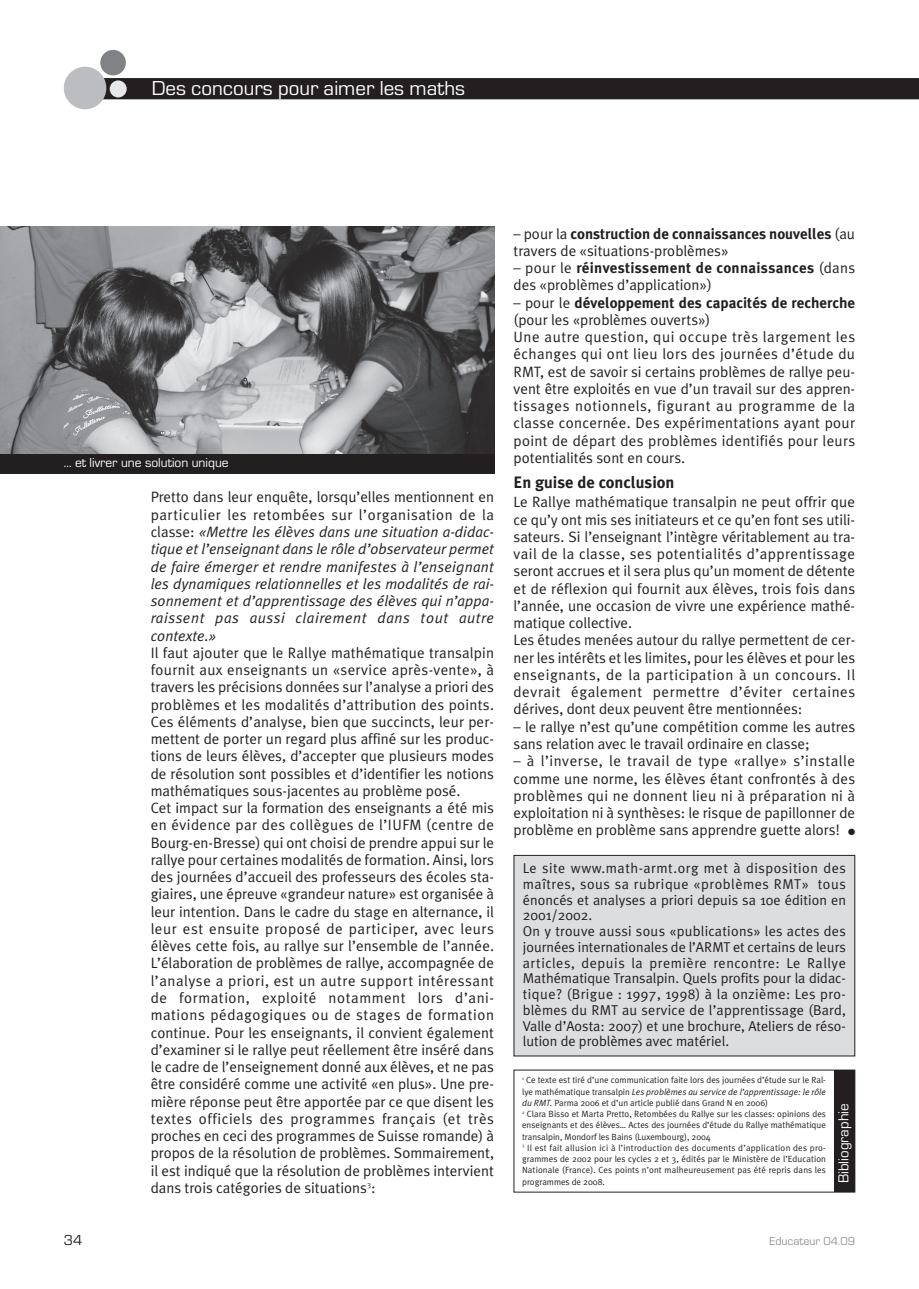
<style>
.page{position:relative;width:919px;height:1289px;background:#fff}
.page>*{position:absolute;margin:0;border:0;box-sizing:border-box;transform-origin:0 0}
.t1{font:21px "Eurostile";color:#fff}
.t2{font:700 16.5px "Meta Plus";color:#231f20}
.t3{font:15px/17.2px "Meta Plus Normal";color:#231f20}
.t4{font:italic 15px/17.2px "Meta Plus Normal";letter-spacing:.035em;color:#231f20;text-align:justify}
.t5{font:15px/17.2px "Meta Plus Normal";letter-spacing:.02em;color:#231f20}
.t6{font:700 15px "Meta Plus";color:#231f20}
.t7{font:700 15px "Meta Plus";letter-spacing:.02em;color:#231f20}
.t8{font:15px "Eurostile";color:#fff}
.t9{font:15px "Eurostile";color:#231f20}
.t10{font:14.25px/15.8px "Meta Plus Normal";letter-spacing:.005em;color:#231f20}
.t11{font:13.5px "Eurostile";color:#fff}
.t12{font:12px "Eurostile";color:#939598}
.t13{font:9px/11.2px "Meta Plus Normal";color:#231f20}
.s1{font-style:normal}
.s2{font-family:"Meta Plus Normal";font-weight:400}
.s3{font-style:italic}
</style>
<div class="page">
<div style="left:68px;top:78px;width:850px;height:21px;background:#231f20"></div>
<div style="left:64px;top:67px;width:42px;height:42px;background:#bcbdc0;border-radius:50%"></div>
<div style="left:100px;top:50px;width:26px;height:25px;background:#808285;border-radius:50%"></div>
<div style="left:110px;top:80px;width:17px;height:17px;background:#e6e7e9;border-radius:50%"></div>
<div style="left:834px;top:1070px;width:21px;height:121px;background:#231f20"></div>
<img style="left:0;top:227px;width:494px;height:226px">
<div style="left:0;top:453px;width:494px;height:20px;background:#231f20"></div>
<div style="left:514px;top:855px;width:340px;height:200px;background:#dcdddf"></div>
<div style="left:513px;top:855px;width:342px;height:201px;border:1px solid #231f20"></div>
<h1 class="t1" style="left:152px;top:81px;width:315px">Des concours pour aimer les maths</h1>
<p class="t11" style="left:64px;top:458px;width:166px">... et livrer une solution unique</p>
<p class="t4" style="left:151px;top:490px;width:345px"><span class="s1">Pretto dans leur enquête, lorsqu’elles mentionnent en particulier les retombées sur l’organisation de la classe:</span> «Mettre les élèves dans une situation a-didac&shy;tique et l’enseignant dans le rôle d’observateur permet de faire émerger et rendre manifestes à l’enseignant les dynamiques relationnelles et les modalités de rai&shy;sonnement et d’apprentissage des élèves qui n’appa&shy;raissent pas aussi clairement dans tout autre contexte.»</p>
<p class="t3" style="left:151px;top:645px;width:345px">Il faut ajouter que le Rallye mathématique transalpin fournit aux enseignants un «service après-vente», à travers les précisions données sur l’analyse a priori des problèmes et les modalités d’attribution des points.<br>Ces éléments d’analyse, bien que succincts, leur per&shy;mettent de porter un regard plus affiné sur les produc&shy;tions de leurs élèves, d’accepter que plusieurs modes de résolution sont possibles et d’identifier les notions mathématiques sous-jacentes au problème posé.<br>Cet impact sur la formation des enseignants a été mis en évidence par des collègues de l’IUFM (centre de Bourg-en-Bresse) qui ont choisi de prendre appui sur le rallye pour certaines modalités de formation. Ainsi, lors des journées d’accueil des professeurs des écoles sta&shy;giaires, une épreuve «grandeur nature» est organisée à leur intention. Dans le cadre du stage en alternance, il leur est ensuite proposé de participer, avec leurs élèves cette fois, au rallye sur l’ensemble de l’année.<br>L’élaboration de problèmes de rallye, accompagnée de l’analyse a priori, est un autre support intéressant de formation, exploité notamment lors d’ani&shy;mations pédagogiques ou de stages de formation continue. Pour les enseignants, il convient également d’examiner si le rallye peut réellement être inséré dans le cadre de l’enseignement donné aux élèves, et ne pas être considéré comme une activité «en plus». Une pre&shy;mière réponse peut être apportée par ce que disent les textes officiels des programmes français (et très proches en ceci des programmes de Suisse romande) à propos de la résolution de problèmes. Sommairement, il est indiqué que la résolution de problèmes intervient dans trois catégories de situations<sup>3</sup>:</p>
<p class="t6" style="left:513px;top:227px;width:343px"><span class="s2">– pour la</span> construction de connaissances nouvelles <span class="s2">(au</span></p>
<p class="t3" style="left:513px;top:243px;width:216px">travers de «situations-problèmes»</p>
<p class="t7" style="left:513px;top:262px;width:343px"><span class="s2">– pour le</span> réinvestissement de connaissances <span class="s2">(dans</span></p>
<p class="t3" style="left:513px;top:278px;width:200px">des «problèmes d’application»)</p>
<p class="t6" style="left:513px;top:296px;width:343px"><span class="s2">– pour le</span> développement des capacités de recherche</p>
<p class="t5" style="left:513px;top:312px;width:343px">(pour les «problèmes ouverts»)<br>Une autre question, qui occupe très largement les échanges qui ont lieu lors des journées d’étude du RMT, est de savoir si certains problèmes de rallye peu&shy;vent être exploités en vue d’un travail sur des appren&shy;tissages notionnels, figurant au programme de la classe concernée. Des expérimentations ayant pour point de départ des problèmes identifiés pour leurs potentialités sont en cours.</p>
<p class="t2" style="left:513px;top:476px;width:162px">En guise de conclusion</p>
<p class="t3" style="left:513px;top:494px;width:343px">Le Rallye mathématique transalpin ne peut offrir que ce qu’y ont mis ses initiateurs et ce qu’en font ses utili&shy;sateurs. Si l’enseignant l’intègre véritablement au tra&shy;vail de la classe, ses potentialités d’apprentissage seront accrues et il sera plus qu’un moment de détente et de réflexion qui fournit aux élèves, trois fois dans l’année, une occasion de vivre une expérience mathé&shy;matique collective.<br>Les études menées autour du rallye permettent de cer&shy;ner les intérêts et les limites, pour les élèves et pour les enseignants, de la participation à un concours. Il devrait également permettre d’éviter certaines dérives, dont deux peuvent être mentionnées:</p>
<p class="t3" style="left:513px;top:719px;width:343px">– le rallye n’est qu’une compétition comme les autres sans relation avec le travail ordinaire en classe;</p>
<p class="t3" style="left:513px;top:753px;width:343px;text-align:justify">– à l’inverse, le travail de type «rallye» s’installe comme une norme, les élèves étant confrontés à des problèmes qui ne donnent lieu ni à préparation ni à exploitation ni à synthèses: le risque de papillonner de problème en problème sans apprendre guette alors! ●</p>
<p class="t10" style="left:523px;top:861px;width:324px">Le site www.math-armt.org met à disposition des maîtres, sous sa rubrique «problèmes RMT» tous énoncés et analyses a priori depuis sa 10e édition en 2001/2002.<br>On y trouve aussi sous «publications» les actes des journées internationales de l’ARMT et certains de leurs articles, depuis la première rencontre: Le Rallye Mathématique Transalpin. Quels profits pour la didac&shy;tique? (Brigue : 1997, 1998) à la onzième: Les pro&shy;blèmes du RMT au service de l’apprentissage (Bard, Valle d’Aosta: 2007) et une brochure, Ateliers de réso&shy;lution de problèmes avec matériel.</p>
<p class="t13" style="left:522px;top:1075px;width:305px"><sup>1</sup> Ce texte est tiré d’une communication faite lors des journées d’étude sur le Ral&shy;lye mathématique transalpin <span class="s3">Les problèmes au service de l’apprentissage: le rôle du RMT.</span> Parma 2006 et d’un article publié dans Grand N en 2006)<br><sup>2</sup> Clara Bisso et Marta Pretto, Retombées du Rallye sur les classes: opinions des enseignants et des élèves… Actes des journées d’étude du Rallye mathématique transalpin, Mondorf les Bains (Luxembourg), 2004<br><sup>3</sup> Il est fait allusion ici à l’introduction des documents d’application des pro&shy;grammes de 2002 pour les cycles 2 et 3, édités par le Ministère de l’Education Nationale (France). Ces points n’ont malheureusement pas été repris dans les programmes de 2008.</p>
<p class="t8" style="left:838px;top:1183px;width:81px;rotate:-90deg">Bibliographie</p>
<p class="t9" style="left:64px;top:1234px;width:20px">34</p>
<p class="t12" style="left:769px;top:1236px;width:87px">Educateur 04.09</p>
</div>
